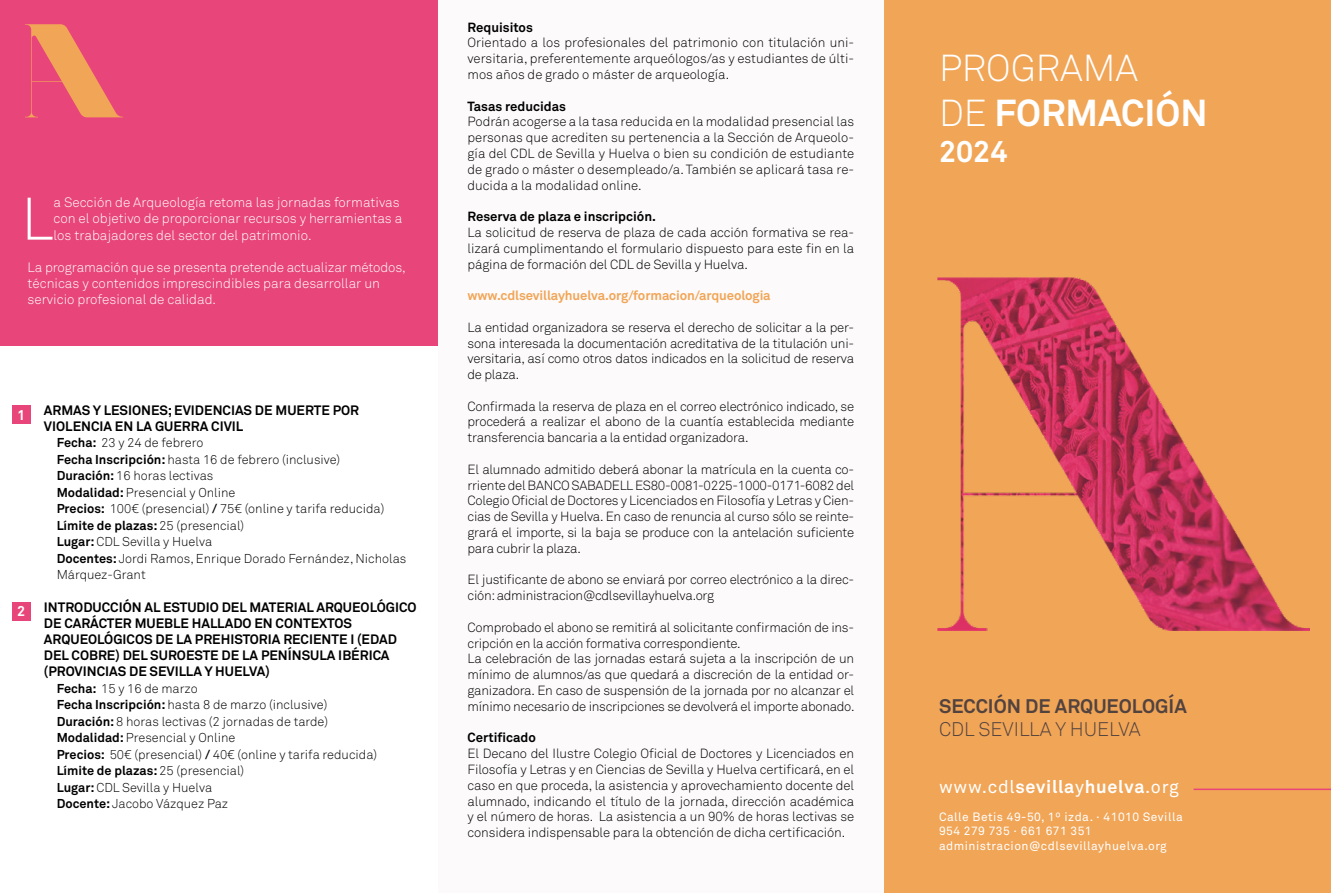
<style>
.page{position:relative;width:1331px;height:893px;background:#fff}
.page>*{position:absolute;margin:0;border:0;box-sizing:border-box;transform-origin:0 0}
.t1{font:103.5px "Coltrane";color:#f1a557}
.t2{font:59.25px "Akkurat Light Pro";color:#fff}
.t3{font:700 37.2px "Akkurat Pro";color:#fff}
.t4{font:37.2px "Akkurat Light Pro";color:#fff}
.t5{font:700 30px "Akkurat Pro";color:#fff}
.t6{font:700 19.5px "Akkurat Pro";color:#52433f}
.t7{font:19.5px "Akkurat Light Pro";color:#52433f}
.t8{font:700 18px "Akkurat Pro";letter-spacing:.04em;color:#fff}
.t9{font:700 14.25px "Akkurat Pro";color:#fff}
.t10{font:13.5px/16.2px "Akkurat Light Pro";color:#fff}
.t11{font:700 13.5px/16.2px "Akkurat Pro";color:#000}
.t12{font:13.2px/15.8px "Akkurat Light Pro";letter-spacing:-.02em;color:#000;text-align:justify}
.t13{font:700 13.2px "Akkurat Pro";color:#000}
.t14{font:700 13.2px "Akkurat Pro";letter-spacing:-.01em;color:#f1a557}
.t15{font:12.75px/16.5px "Akkurat Light Pro";color:#000}
.t16{font:700 12.75px "Akkurat Pro";color:#000}
.t17{font:12px/14.4px "Akkurat Pro";letter-spacing:.04em;color:#fff}
.s1{font-family:"Akkurat Pro";font-weight:700}
.s2{font-family:"Akkurat Light Pro";font-weight:400}
.s3{font-weight:400}
</style>
<div class="page">
<div style="left:438px;top:0;width:446px;height:893px;background:#fcfafa"></div>
<div style="left:0;top:0;width:437px;height:345px;background:#e8457a"></div>
<div style="left:884px;top:0;width:447px;height:893px;background:#f1a557"></div>
<hr style="left:1194px;top:789px;width:137px;height:1px;background:#e8457a">
<div style="left:12px;top:405px;width:19px;height:19px;background:#e8457a"></div>
<div style="left:12px;top:602px;width:19px;height:19px;background:#e8457a"></div>
<img style="left:938px;top:277px;width:372px;height:354px">
<h1 class="t1" style="left:24px;top:-6px;width:101px">A</h1>
<h2 class="t2" style="left:21px;top:184px;width:34px">L</h2>
<p class="t10" style="left:54px;top:195px;width:350px">a Sección de Arqueología retoma las jornadas formativas con el objetivo de proporcionar recursos y herramientas a los trabajadores del sector del patrimonio.</p>
<p class="t10" style="left:28px;top:259px;width:380px">La programación que se presenta pretende actualizar métodos, técnicas y contenidos imprescindibles para desarrollar un servicio profesional de calidad.</p>
<p class="t9" style="left:17px;top:406px;width:10px">1</p>
<p class="t9" style="left:17px;top:602px;width:10px">2</p>
<p class="t11" style="left:44px;top:402px;width:317px">ARMAS Y LESIONES; EVIDENCIAS DE MUERTE POR<br>VIOLENCIA EN LA GUERRA CIVIL</p>
<p class="t15" style="left:57px;top:435px;width:329px"><span class="s1">Fecha:</span> 23 y 24 de febrero<br><span class="s1">Fecha Inscripción:</span> hasta 16 de febrero (inclusive)<br><span class="s1">Duración:</span> 16 horas lectivas<br><span class="s1">Modalidad:</span> Presencial y Online<br><span class="s1">Precios:</span> 100€ (presencial) <span class="s1">/</span> 75€ (online y tarifa reducida)</p>
<p class="t16" style="left:57px;top:517px;width:189px">Límite de plazas: <span class="s2">25 (presencial)</span></p>
<p class="t15" style="left:57px;top:534px;width:351px"><span class="s1">Lugar:</span> CDL Sevilla y Huelva<br><span class="s1">Docentes:</span> Jordi Ramos, Enrique Dorado Fernández, Nicholas<br>Márquez-Grant</p>
<p class="t11" style="left:44px;top:599px;width:374px">INTRODUCCIÓN AL ESTUDIO DEL MATERIAL ARQUEOLÓGICO DE CARÁCTER MUEBLE HALLADO EN CONTEXTOS ARQUEOLÓGICOS DE LA PREHISTORIA RECIENTE I (EDAD DEL COBRE) DEL SUROESTE DE LA PENÍNSULA IBÉRICA (PROVINCIAS DE SEVILLA Y HUELVA)</p>
<p class="t15" style="left:57px;top:680px;width:322px"><span class="s1">Fecha:</span> 15 y 16 de marzo<br><span class="s1">Fecha Inscripción:</span> hasta 8 de marzo (inclusive)<br><span class="s1">Duración:</span> 8 horas lectivas (2 jornadas de tarde)<br><span class="s1">Modalidad:</span> Presencial y Online<br><span class="s1">Precios:</span> 50€ (presencial) <span class="s1">/</span> 40€ (online y tarifa reducida)</p>
<p class="t16" style="left:57px;top:763px;width:189px">Límite de plazas: <span class="s2">25 (presencial)</span></p>
<p class="t15" style="left:57px;top:779px;width:173px"><span class="s1">Lugar:</span> CDL Sevilla y Huelva<br><span class="s1">Docente:</span> Jacobo Vázquez Paz</p>
<p class="t13" style="left:468px;top:19px;width:67px">Requisitos</p>
<p class="t12" style="left:468px;top:35px;width:388px">Orientado a los profesionales del patrimonio con titulación uni&shy;versitaria, preferentemente arqueólogos/as y estudiantes de últi&shy;mos años de grado o máster de arqueología.</p>
<p class="t13" style="left:468px;top:98px;width:100px">Tasas reducidas</p>
<p class="t12" style="left:468px;top:114px;width:388px">Podrán acogerse a la tasa reducida en la modalidad presencial las personas que acrediten su pertenencia a la Sección de Arqueolo&shy;gía del CDL de Sevilla y Huelva o bien su condición de estudiante de grado o máster o desempleado/a. También se aplicará tasa re&shy;ducida a la modalidad online.</p>
<p class="t13" style="left:468px;top:208px;width:190px">Reserva de plaza e inscripción.</p>
<p class="t12" style="left:468px;top:225px;width:388px">La solicitud de reserva de plaza de cada acción formativa se rea&shy;lizará cumplimentando el formulario dispuesto para este fin en la página de formación del CDL de Sevilla y Huelva.</p>
<p class="t14" style="left:468px;top:287px;width:305px">www.cdlsevillayhuelva.org/formacion/arqueologia</p>
<p class="t12" style="left:468px;top:319px;width:388px">La entidad organizadora se reserva el derecho de solicitar a la per&shy;sona interesada la documentación acreditativa de la titulación uni&shy;versitaria, así como otros datos indicados en la solicitud de reserva de plaza.</p>
<p class="t12" style="left:468px;top:398px;width:388px">Confirmada la reserva de plaza en el correo electrónico indicado, se procederá a realizar el abono de la cuantía establecida mediante transferencia bancaria a la entidad organizadora.</p>
<p class="t12" style="left:468px;top:462px;width:388px">El alumnado admitido deberá abonar la matrícula en la cuenta co&shy;rriente del BANCO SABADELL ES80-0081-0225-1000-0171-6082 del Colegio Oficial de Doctores y Licenciados en Filosofía y Letras y Cien&shy;cias de Sevilla y Huelva. En caso de renuncia al curso sólo se reinte&shy;grará el importe, si la baja se produce con la antelación suficiente para cubrir la plaza.</p>
<p class="t12" style="left:468px;top:572px;width:388px">El justificante de abono se enviará por correo electrónico a la direc&shy;ción: administracion@cdlsevillayhuelva.org</p>
<p class="t12" style="left:468px;top:620px;width:388px;text-align:left">Comprobado el abono se remitirá al solicitante confirmación de ins&shy;cripción en la acción formativa correspondiente.<br>La celebración de las jornadas estará sujeta a la inscripción de un mínimo de alumnos/as que quedará a discreción de la entidad or&shy;ganizadora. En caso de suspensión de la jornada por no alcanzar el mínimo necesario de inscripciones se devolverá el importe abonado.</p>
<p class="t13" style="left:468px;top:729px;width:70px">Certificado</p>
<p class="t12" style="left:468px;top:746px;width:388px">El Decano del Ilustre Colegio Oficial de Doctores y Licenciados en Filosofía y Letras y en Ciencias de Sevilla y Huelva certificará, en el caso en que proceda, la asistencia y aprovechamiento docente del alumnado, indicando el título de la jornada, dirección académica y el número de horas. La asistencia a un 90% de horas lectivas se considera indispensable para la obtención de dicha certificación.</p>
<h3 class="t4" style="left:939px;top:46px;width:201px">PROGRAMA</h3>
<h3 class="t3" style="left:939px;top:90px;width:270px"><span class="s2">DE</span> FORMACIÓN</h3>
<h3 class="t5" style="left:939px;top:133px;width:70px">2024</h3>
<h3 class="t6" style="left:939px;top:694px;width:249px">SECCIÓN DE ARQUEOLOGÍA</h3>
<h3 class="t7" style="left:939px;top:718px;width:203px">CDL SEVILLA Y HUELVA</h3>
<h3 class="t8" style="left:939px;top:776px;width:241px"><span class="s3">www.cdl</span>sevilla<span class="s3">y</span>huelva<span class="s3">.org</span></h3>
<p class="t17" style="left:939px;top:810px;width:245px">Calle Betis 49-50, 1º izda. · 41010 Sevilla<br>954 279 735 · 661 671 351 administracion@cdlsevillayhuelva.org</p>
</div>
